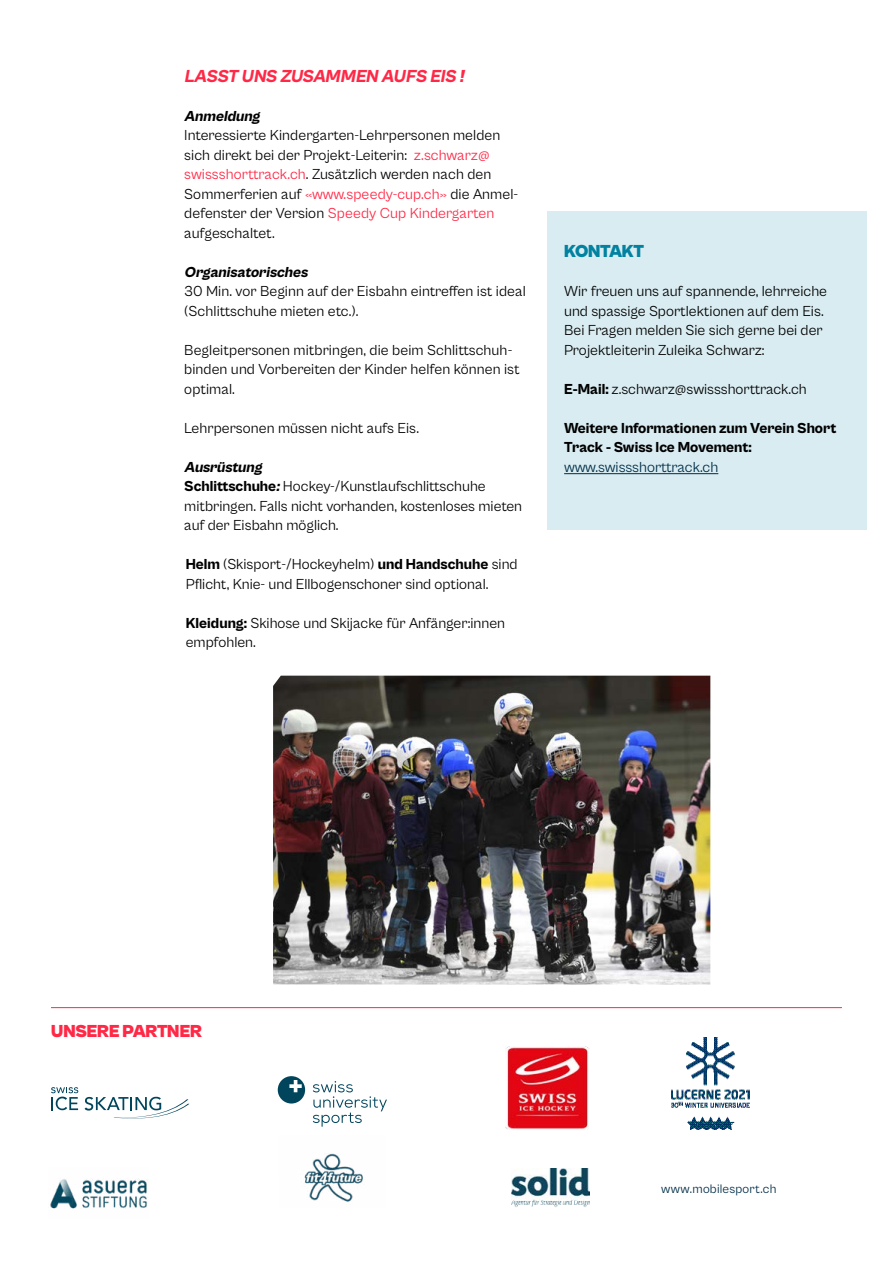
<style>
.page{position:relative;width:893px;height:1263px;background:#fff}
.page>*{position:absolute;margin:0;border:0;box-sizing:border-box;transform-origin:0 0}
.t1{font:italic 800 18px "Cabinet Grotesk";color:#ff2846}
.t2{font:900 18px "Cabinet Grotesk";letter-spacing:-.01em;color:#ff2846}
.t3{font:900 18px "Cabinet Grotesk";letter-spacing:-.025em;color:#0082a0}
.t4{font:15px/19.5px "Cabinet Grotesk";color:#000}
.t5{font:800 15px/19.5px "Cabinet Grotesk";color:#000}
.t6{font:italic 800 15px "Cabinet Grotesk";color:#000}
.t7{font:15px "Cabinet Grotesk";letter-spacing:-.005em;color:#002d46}
.t8{font:12.75px "Cabinet Grotesk";letter-spacing:.015em;color:#002d46}
.s1{color:#ff2846}
.s2{font-weight:800;font-style:italic}
.s3{font-weight:800}
</style>
<div class="page">
<hr style="left:51px;top:1007px;width:791px;height:1px;background:#ff2846">
<img style="left:505px;top:1047px;width:85px;height:82px">
<img style="left:671px;top:1037px;width:78px;height:92px">
<svg style="left:85px;top:1097px;width:104px;height:21px"></svg>
<svg style="left:51px;top:1087px;width:27px;height:23px"></svg>
<svg style="left:278px;top:1076px;width:27px;height:27px"></svg>
<svg style="left:313px;top:1081px;width:74px;height:46px"></svg>
<img style="left:304px;top:1153px;width:59px;height:49px">
<img style="left:50px;top:1178px;width:98px;height:31px">
<img style="left:512px;top:1168px;width:78px;height:39px">
<div style="left:547px;top:212px;width:320px;height:318px;background:#d9ecf1"></div>
<hr style="left:564px;top:473px;width:154px;height:1px;background:#002d46">
<img style="left:273px;top:676px;width:437px;height:308px">
<p class="t1" style="left:184px;top:66px;width:285px">LASST UNS ZUSAMMEN AUFS EIS !</p>
<p class="t6" style="left:184px;top:108px;width:80px">Anmeldung</p>
<p class="t4" style="left:184px;top:125px;width:335px">Interessierte Kindergarten-Lehrpersonen melden sich direkt bei der Projekt-Leiterin: <span class="s1">z.schwarz@ swissshorttrack.ch</span>. Zusätzlich werden nach den Sommerferien auf <span class="s1">«www.speedy-cup.ch»</span> die Anmel&shy;defenster der Version <span class="s1">Speedy Cup Kindergarten </span>aufgeschaltet.</p>
<p class="t6" style="left:184px;top:264px;width:128px">Organisatorisches</p>
<p class="t4" style="left:184px;top:281px;width:343px">30 Min. vor Beginn auf der Eisbahn eintreffen ist ideal (Schlittschuhe mieten etc.).</p>
<p class="t4" style="left:184px;top:340px;width:337px">Begleitpersonen mitbringen, die beim Schlittschuh&shy;binden und Vorbereiten der Kinder helfen können ist optimal.</p>
<p class="t4" style="left:184px;top:418px;width:236px">Lehrpersonen müssen nicht aufs Eis.</p>
<p class="t4" style="left:184px;top:457px;width:339px"><span class="s2">Ausrüstung </span><span class="s3">Schlittschuhe</span><span class="s2">:</span>Hockey-/Kunstlaufschlittschuhe mitbringen. Falls nicht vorhanden, kostenloses mieten auf der Eisbahn möglich.</p>
<p class="t4" style="left:186px;top:554px;width:333px"><span class="s3">Helm</span> (Skisport-/Hockeyhelm) <span class="s3">und Handschuhe</span> sind<br>Pflicht, Knie- und Ellbogenschoner sind optional.</p>
<p class="t4" style="left:186px;top:613px;width:321px"><span class="s3">Kleidung:</span> Skihose und Skijacke für Anfänger:innen empfohlen.</p>
<p class="t3" style="left:564px;top:241px;width:81px">KONTAKT</p>
<p class="t4" style="left:564px;top:281px;width:264px">Wir freuen uns auf spannende, lehrreiche und spassige Sportlektionen auf dem Eis.<br>Bei Fragen melden Sie sich gerne bei der Projektleiterin Zuleika Schwarz:</p>
<p class="t4" style="left:564px;top:379px;width:244px"><span class="s3">E-Mail:</span> z.schwarz@swissshorttrack.ch</p>
<p class="t5" style="left:564px;top:418px;width:274px">Weitere Informationen zum Verein Short<br>Track - Swiss Ice Movement:</p>
<p class="t7" style="left:564px;top:459px;width:156px">www.swissshorttrack.ch</p>
<p class="t2" style="left:51px;top:1021px;width:153px">UNSERE PARTNER</p>
<p class="t8" style="left:661px;top:1182px;width:117px">www.mobilesport.ch</p>
</div>
